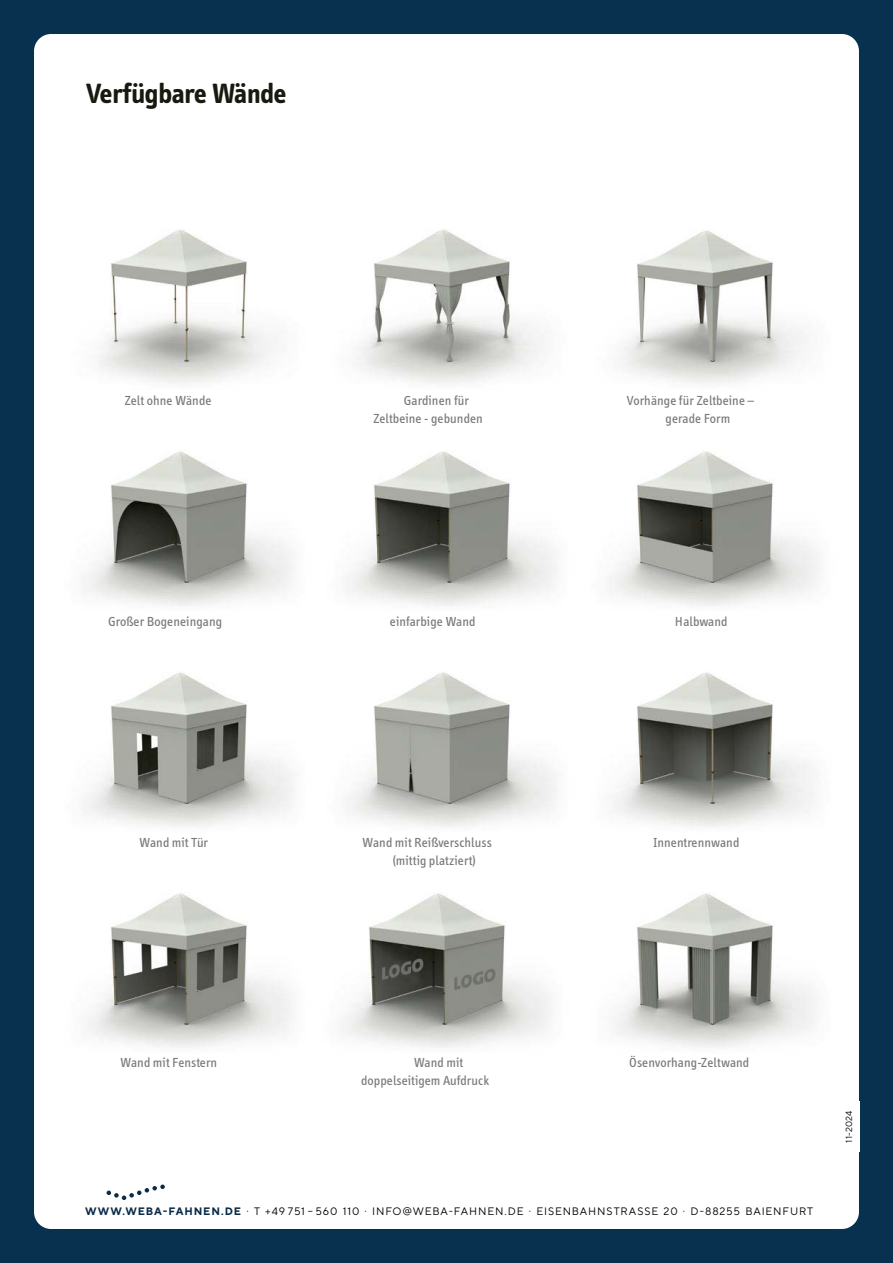
<style>
.page{position:relative;width:893px;height:1263px;background:#08304f}
.page>*{position:absolute;margin:0;border:0;box-sizing:border-box;transform-origin:0 0}
.t1{font:700 28.5px "Info";color:#191910}
.t2{font:13.5px/18px "Info";letter-spacing:.015em;color:#7a7c7a}
.t3{font:10.8px "TT Norms Pro";letter-spacing:.08em;color:#000}
.t4{font:10.8px "TT Norms";letter-spacing:.09em;color:#191a0f}
.t5{font:9px "TT Norms Pro";letter-spacing:.02em;color:#000}
.s1{font-weight:700;color:#004d8d}
.s2{font-weight:700;color:#0b2b48}
</style>
<div class="page">
<div style="left:34px;top:34px;width:825px;height:1195px;background:#fff;border-radius:17px"></div>
<img style="left:342px;top:893px;width:209px;height:155px">
<img style="left:98px;top:229px;width:708px;height:155px">
<img style="left:85px;top:893px;width:206px;height:155px">
<img style="left:84px;top:672px;width:730px;height:155px">
<img style="left:84px;top:451px;width:735px;height:155px">
<img style="left:616px;top:893px;width:199px;height:155px">
<svg style="left:107px;top:1184px;width:58px;height:16px"></svg>
<h1 class="t1" style="left:86px;top:78px;width:202px">Verfügbare Wände</h1>
<p class="t2" style="left:124px;top:392px;width:89px">Zelt ohne Wände</p>
<p class="t2" style="left:108px;top:613px;width:116px">Großer Bogeneingang</p>
<p class="t2" style="left:373px;top:392px;width:111px;text-indent:31px">Gardinen für<br>Zeltbeine - gebunden</p>
<p class="t2" style="left:390px;top:613px;width:87px">einfarbige Wand</p>
<p class="t2" style="left:666px;top:392px;width:90px;text-indent:-39px">Vorhänge für Zeltbeine – gerade Form</p>
<p class="t2" style="left:675px;top:613px;width:54px">Halbwand</p>
<p class="t2" style="left:139px;top:833px;width:70px">Wand mit Tür</p>
<p class="t2" style="left:392px;top:833px;width:101px;text-indent:-30px">Wand mit Reißverschluss (mittig platziert)</p>
<p class="t2" style="left:653px;top:833px;width:87px">Innentrennwand</p>
<p class="t2" style="left:120px;top:1053px;width:98px">Wand mit Fenstern</p>
<p class="t2" style="left:629px;top:1053px;width:121px">Ösenvorhang-Zeltwand</p>
<p class="t2" style="left:361px;top:1053px;width:130px;text-indent:53px">Wand mit doppelseitigem Aufdruck</p>
<p class="t4" style="left:139px;top:1204px;width:542px"><span class="s1">EBAFAHNEN.DE</span> · TEL +49 751 – 560 110 · INFO@WEBAFAHNEN.DE · EISENBAHNSTRASSE 20</p>
<p class="t3" style="left:85px;top:1204px;width:730px"><span class="s2">WWW.WEBA-FAHNEN.DE</span> · T +49 751 – 560 110 · INFO@WEBA-FAHNEN.DE · EISENBAHNSTRASSE 20 · D-88255 BAIENFURT</p>
<p class="t5" style="left:843px;top:1142px;width:34px;rotate:-90deg">11-2024</p>
</div>
